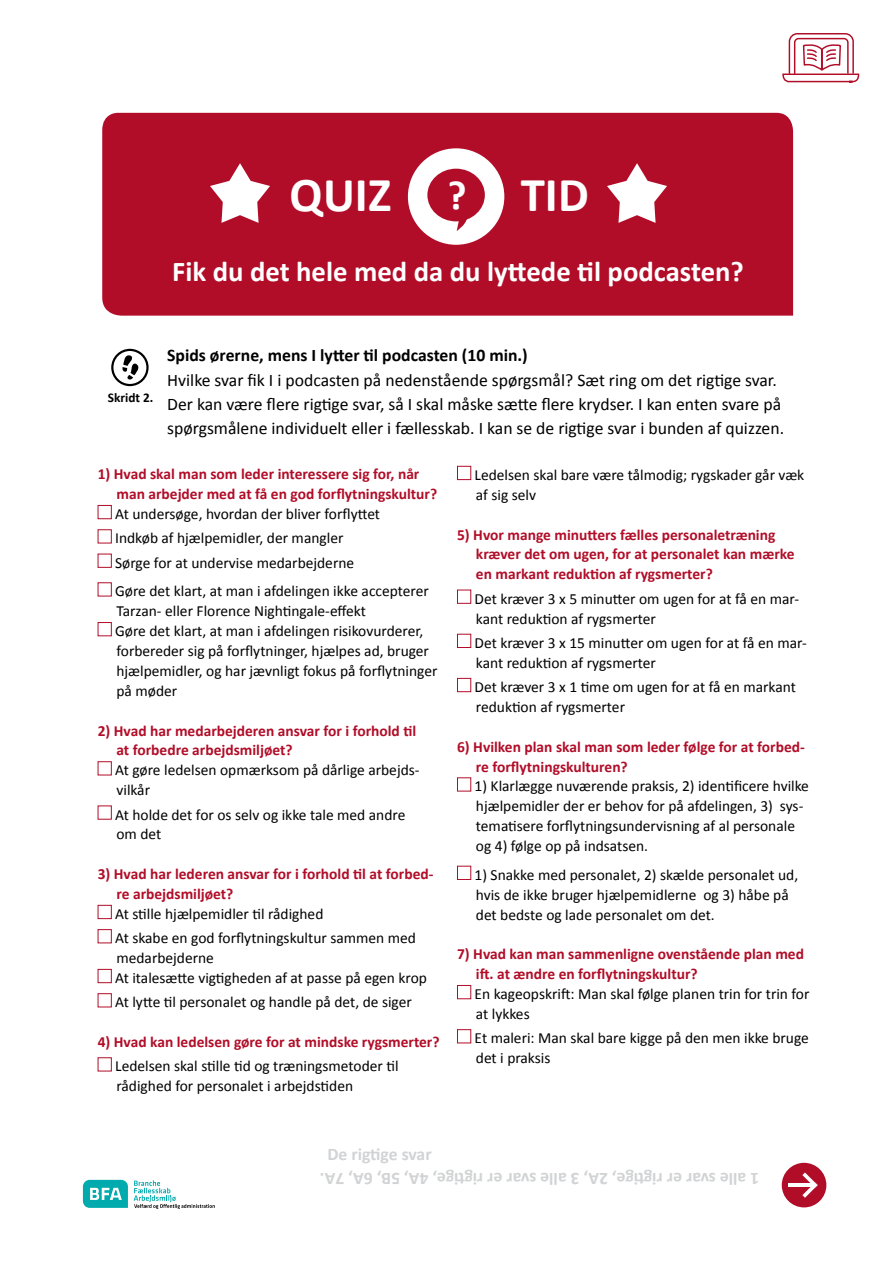
<style>
.page{position:relative;width:893px;height:1263px;background:#fff}
.page>*{position:absolute;margin:0;border:0;box-sizing:border-box;transform-origin:0 0}
.t1{font:700 48.9px "Calibri";color:#fff}
.t2{font:700 41.25px "Calibri";color:#fff}
.t3{font:700 28.65px "Calibri";color:#fff}
.t4{font:17.7px/24.3px "Calibri";color:#000}
.t5{font:700 17.7px "Calibri";color:#d1d3d4}
.t6{font:700 17.7px "Calibri";color:#000}
.t7{font:15.45px/20px "Calibri";color:#000}
.t8{font:700 15.45px/20px "Calibri";color:#b10d28}
.t9{font:700 13.35px "Calibri";color:#000}
</style>
<div class="page">
<div style="left:457px;top:466px;width:14px;height:14px;border:1px solid #b10d28"></div>
<div style="left:457px;top:590px;width:14px;height:14px;border:1px solid #b10d28"></div>
<div style="left:457px;top:634px;width:14px;height:14px;border:1px solid #b10d28"></div>
<div style="left:457px;top:678px;width:14px;height:14px;border:1px solid #b10d28"></div>
<div style="left:457px;top:777px;width:14px;height:14px;border:1px solid #b10d28"></div>
<div style="left:457px;top:866px;width:14px;height:14px;border:1px solid #b10d28"></div>
<div style="left:457px;top:985px;width:14px;height:14px;border:1px solid #b10d28"></div>
<div style="left:457px;top:1029px;width:14px;height:14px;border:1px solid #b10d28"></div>
<div style="left:102px;top:113px;width:692px;height:203px;background:#b10d28"></div>
<div style="left:408px;top:148px;width:96px;height:97px;background:#fff;border-radius:50%"></div>
<div style="left:427px;top:169px;width:58px;height:52px;background:#b10d28;border-radius:50%"></div>
<svg style="left:457px;top:218px;width:12px;height:13px"></svg>
<svg style="left:607px;top:163px;width:60px;height:60px"></svg>
<svg style="left:210px;top:163px;width:60px;height:60px"></svg>
<div style="left:98px;top:505px;width:14px;height:14px;border:1px solid #b10d28"></div>
<div style="left:98px;top:529px;width:14px;height:14px;border:1px solid #b10d28"></div>
<div style="left:98px;top:554px;width:14px;height:14px;border:1px solid #b10d28"></div>
<div style="left:98px;top:582px;width:14px;height:14px;border:1px solid #b10d28"></div>
<div style="left:98px;top:622px;width:14px;height:14px;border:1px solid #b10d28"></div>
<div style="left:98px;top:761px;width:14px;height:14px;border:1px solid #b10d28"></div>
<div style="left:98px;top:805px;width:14px;height:14px;border:1px solid #b10d28"></div>
<div style="left:98px;top:905px;width:14px;height:14px;border:1px solid #b10d28"></div>
<div style="left:98px;top:929px;width:14px;height:14px;border:1px solid #b10d28"></div>
<div style="left:98px;top:969px;width:14px;height:14px;border:1px solid #b10d28"></div>
<div style="left:98px;top:993px;width:14px;height:14px;border:1px solid #b10d28"></div>
<div style="left:98px;top:1057px;width:14px;height:14px;border:1px solid #b10d28"></div>
<div style="left:111px;top:349px;width:38px;height:37px;border:2px solid #000;border-radius:50%"></div>
<svg style="left:122px;top:353px;width:20px;height:28px"></svg>
<svg style="left:782px;top:33px;width:78px;height:50px"></svg>
<div style="left:782px;top:1163px;width:44px;height:44px;background:#b10d28;border-radius:50%"></div>
<hr style="left:788px;top:1183px;width:25px;height:4px;background:#fff">
<svg style="left:802px;top:1172px;width:16px;height:26px"></svg>
<svg style="left:83px;top:1180px;width:45px;height:28px"></svg>
<svg style="left:134px;top:1180px;width:81px;height:29px"></svg>
<h1 class="t1" style="left:290px;top:160px;width:103px">QUIZ</h1>
<h1 class="t1" style="left:521px;top:160px;width:70px">TID</h1>
<h2 class="t2" style="left:447px;top:166px;width:21px">?</h2>
<h3 class="t3" style="left:172px;top:251px;width:573px">Fik du det hele med da du lyttede til podcasten?</h3>
<p class="t6" style="left:167px;top:343px;width:362px">Spids ørerne, mens I lytter til podcasten (10 min.)</p>
<p class="t4" style="left:167px;top:367px;width:618px">Hvilke svar fik I i podcasten på nedenstående spørgsmål? Sæt ring om det rigtige svar.<br>Der kan være flere rigtige svar, så I skal måske sætte flere krydser. I kan enten svare på spørgsmålene individuelt eller i fællesskab. I kan se de rigtige svar i bunden af quizzen.</p>
<p class="t7" style="left:475px;top:464px;width:331px">Ledelsen skal bare være tålmodig; rygskader går væk af sig selv</p>
<p class="t8" style="left:476px;top:524px;width:320px;text-indent:-19px">5) Hvor mange minutters fælles personaletræning kræver det om ugen, for at personalet kan mærke en markant reduktion af rygsmerter?</p>
<p class="t7" style="left:475px;top:588px;width:326px">Det kræver 3 x 5 minutter om ugen for at få en mar&shy;kant reduktion af rygsmerter</p>
<p class="t7" style="left:475px;top:632px;width:334px">Det kræver 3 x 15 minutter om ugen for at få en mar&shy;kant reduktion af rygsmerter</p>
<p class="t7" style="left:475px;top:676px;width:323px">Det kræver 3 x 1 time om ugen for at få en markant reduktion af rygsmerter</p>
<p class="t8" style="left:476px;top:736px;width:330px;text-indent:-19px">6) Hvilken plan skal man som leder følge for at forbed&shy;re forflytningskulturen?</p>
<p class="t7" style="left:475px;top:776px;width:336px">1) Klarlægge nuværende praksis, 2) identificere hvilke hjælpemidler der er behov for på afdelingen, 3) sys&shy;tematisere forflytningsundervisning af al personale og 4) følge op på indsatsen.</p>
<p class="t7" style="left:475px;top:864px;width:325px">1) Snakke med personalet, 2) skælde personalet ud, hvis de ikke bruger hjælpemidlerne og 3) håbe på det bedste og lade personalet om det.</p>
<p class="t8" style="left:476px;top:944px;width:330px;text-indent:-19px">7) Hvad kan man sammenligne ovenstående plan med ift. at ændre en forflytningskultur?</p>
<p class="t7" style="left:475px;top:983px;width:336px">En kageopskrift: Man skal følge planen trin for trin for at lykkes</p>
<p class="t7" style="left:475px;top:1028px;width:336px">Et maleri: Man skal bare kigge på den men ikke bruge det i praksis</p>
<p class="t9" style="left:108px;top:388px;width:47px">Skridt 2.</p>
<p class="t8" style="left:116px;top:464px;width:322px;text-indent:-19px">1) Hvad skal man som leder interessere sig for, når man arbejder med at få en god forflytningskultur?</p>
<p class="t7" style="left:115px;top:501px;width:266px;line-height:24.3px">At undersøge, hvordan der bliver forflyttet<br>Indkøb af hjælpemidler, der mangler<br>Sørge for at undervise medarbejderne</p>
<p class="t7" style="left:115px;top:581px;width:324px">Gøre det klart, at man i afdelingen ikke accepterer Tarzan- eller Florence Nightingale-effekt<br>Gøre det klart, at man i afdelingen risikovurderer, forbereder sig på forflytninger, hjælpes ad, bruger hjælpemidler, og har jævnligt fokus på forflytninger på møder</p>
<p class="t8" style="left:116px;top:720px;width:301px;text-indent:-19px">2) Hvad har medarbejderen ansvar for i forhold til at forbedre arbejdsmiljøet?</p>
<p class="t7" style="left:115px;top:760px;width:306px">At gøre ledelsen opmærksom på dårlige arbejds&shy;vilkår</p>
<p class="t7" style="left:115px;top:804px;width:292px">At holde det for os selv og ikke tale med andre om det</p>
<p class="t8" style="left:116px;top:863px;width:318px;text-indent:-19px">3) Hvad har lederen ansvar for i forhold til at forbed&shy;re arbejdsmiljøet?</p>
<p class="t7" style="left:115px;top:901px;width:302px;line-height:24.3px">At stille hjælpemidler til rådighed<br>At skabe en god forflytningskultur sammen med</p>
<p class="t7" style="left:115px;top:948px;width:313px">medarbejderne<br>At italesætte vigtigheden af at passe på egen krop</p>
<p class="t7" style="left:115px;top:992px;width:298px">At lytte til personalet og handle på det, de siger</p>
<p class="t8" style="left:98px;top:1031px;width:343px">4) Hvad kan ledelsen gøre for at mindske rygsmerter?</p>
<p class="t7" style="left:115px;top:1056px;width:285px">Ledelsen skal stille tid og træningsmetoder til rådighed for personalet i arbejdstiden</p>
<p class="t5" style="left:327px;top:1141px;width:106px">De rigtige svar</p>
<p class="t5" style="left:759px;top:1191px;width:441px;rotate:-180deg">1 alle svar er rigtige, 2A, 3 alle svar er rigtige, 4A, 5B, 6A, 7A.</p>
</div>
